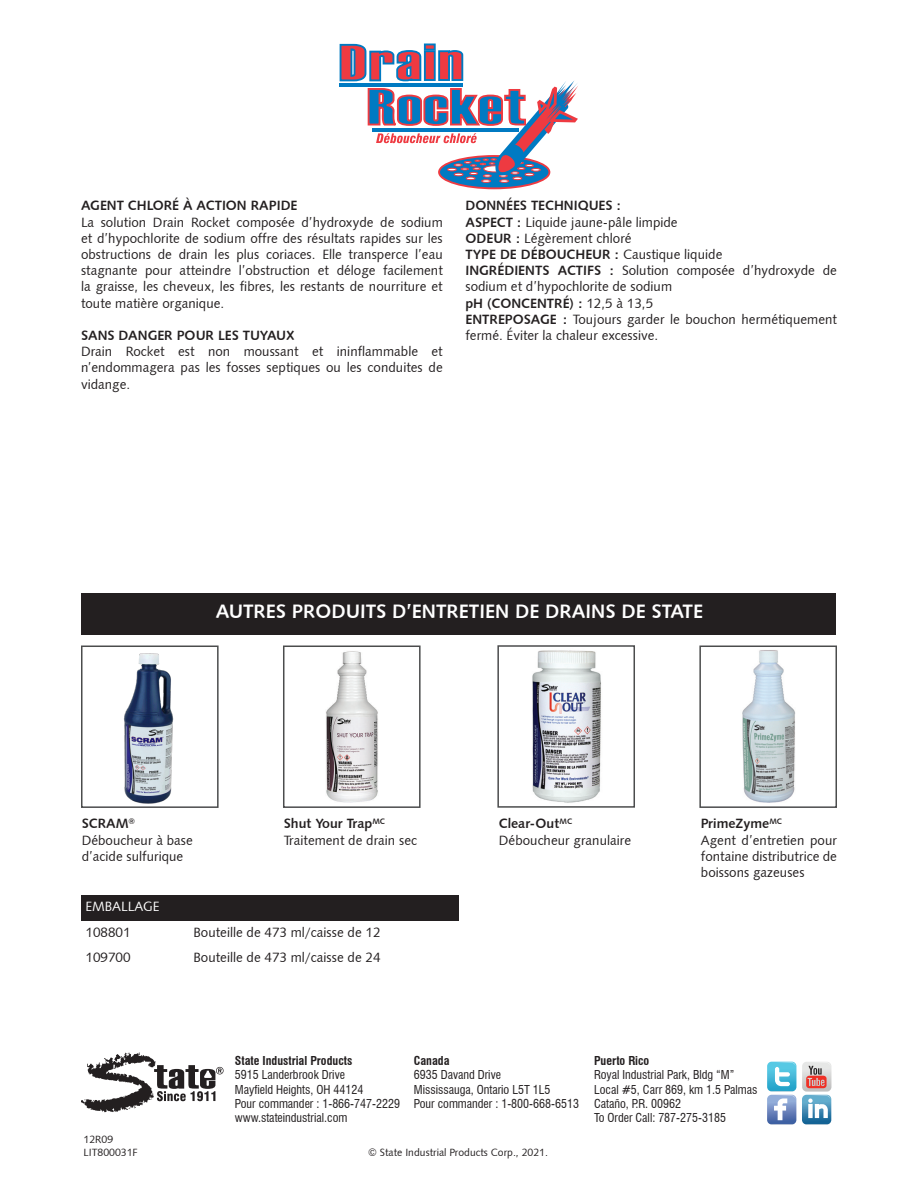
<style>
.page{position:relative;width:918px;height:1188px;background:#fff}
.page>*{position:absolute;margin:0;border:0;box-sizing:border-box;transform-origin:0 0}
.t1{font:19.5px "Humanist 531 BT Bold A";color:#fff}
.t2{font:13.5px/16.2px "Humanist 531 BT Roman A";color:#231f20;text-align:justify}
.t3{font:13.5px "Humanist 531 BT Bold A";color:#231f20}
.t4{font:13.5px "Humanist 531 BT Roman A";color:#fff}
.t5{font:condensed 12px "Swiss 721 BT";color:#231f20}
.t6{font:700 condensed 12px "Swiss 721 BT";color:#231f20}
.t7{font:10.5px "Humanist 531 BT Roman A";color:#231f20}
.s1{font-family:"Humanist 531 BT Bold A"}
.s2{font-family:"Humanist 531 BT Roman A"}
</style>
<div class="page">
<svg style="left:439px;top:156px;width:110px;height:32px"></svg>
<div style="left:438px;top:155px;width:112px;height:34px;border:2px solid #ee3a41;border-radius:50%"></div>
<div style="left:499px;top:179px;width:10px;height:4px;border:1px solid #ee3a41;border-radius:50%"></div>
<div style="left:481px;top:179px;width:10px;height:4px;border:1px solid #ee3a41;border-radius:50%"></div>
<svg style="left:340px;top:44px;width:238px;height:138px"></svg>
<div style="left:81px;top:895px;width:378px;height:26px;background:#231f20"></div>
<svg style="left:81px;top:1052px;width:143px;height:60px"></svg>
<svg style="left:767px;top:1062px;width:65px;height:63px"></svg>
<div style="left:82px;top:593px;width:754px;height:42px;background:#231f20"></div>
<img style="left:124px;top:653px;width:49px;height:151px">
<div style="left:81px;top:646px;width:138px;height:162px;border:2px solid #4b4c4d"></div>
<img style="left:326px;top:651px;width:52px;height:152px">
<div style="left:283px;top:646px;width:138px;height:162px;border:2px solid #4b4c4d"></div>
<img style="left:742px;top:650px;width:54px;height:153px">
<div style="left:699px;top:646px;width:138px;height:162px;border:2px solid #4b4c4d"></div>
<img style="left:532px;top:650px;width:69px;height:153px">
<div style="left:497px;top:645px;width:138px;height:163px;border:2px solid #4b4c4d"></div>
<p class="t3" style="left:81px;top:197px;width:218px">AGENT CHLORÉ À ACTION RAPIDE</p>
<p class="t2" style="left:81px;top:213px;width:363px">La solution Drain Rocket composée d’hydroxyde de sodium et d’hypochlorite de sodium offre des résultats rapides sur les obstructions de drain les plus coriaces. Elle transperce l’eau stagnante pour atteindre l’obstruction et déloge facilement la graisse, les cheveux, les fibres, les restants de nourriture et toute matière organique.</p>
<p class="t3" style="left:81px;top:327px;width:215px">SANS DANGER POUR LES TUYAUX</p>
<p class="t2" style="left:81px;top:343px;width:363px">Drain Rocket est non moussant et ininflammable et n’endommagera pas les fosses septiques ou les conduites de vidange.</p>
<p class="t3" style="left:465px;top:197px;width:157px">DONNÉES TECHNIQUES :</p>
<p class="t2" style="left:465px;top:213px;width:214px"><span class="s1">ASPECT :</span> Liquide jaune-pâle limpide</p>
<p class="t2" style="left:465px;top:230px;width:168px"><span class="s1">ODEUR :</span> Légèrement chloré</p>
<p class="t3" style="left:465px;top:246px;width:258px">TYPE DE DÉBOUCHEUR : <span class="s2">Caustique liquide</span></p>
<p class="t2" style="left:465px;top:262px;width:373px"><span class="s1">INGRÉDIENTS ACTIFS :</span> Solution composée d’hydroxyde de sodium et d’hypochlorite de sodium</p>
<p class="t3" style="left:465px;top:295px;width:189px">pH (CONCENTRÉ) : <span class="s2">12,5 à 13,5</span></p>
<p class="t2" style="left:465px;top:311px;width:373px"><span class="s1">ENTREPOSAGE :</span> Toujours garder le bouchon hermétiquement fermé. Éviter la chaleur excessive.</p>
<p class="t1" style="left:216px;top:599px;width:489px">AUTRES PRODUITS D’ENTRETIEN DE DRAINS DE STATE</p>
<p class="t3" style="left:82px;top:815px;width:55px">SCRAM<sup>®</sup></p>
<p class="t2" style="left:82px;top:832px;width:113px">Déboucheur à base</p>
<p class="t2" style="left:82px;top:848px;width:103px">d’acide sulfurique</p>
<p class="t3" style="left:284px;top:815px;width:103px">Shut Your Trap<sup>MC</sup></p>
<p class="t2" style="left:284px;top:832px;width:135px">Traitement de drain sec</p>
<p class="t3" style="left:499px;top:815px;width:75px">Clear-Out<sup>MC</sup></p>
<p class="t2" style="left:499px;top:832px;width:134px">Déboucheur granulaire</p>
<p class="t3" style="left:701px;top:815px;width:83px">PrimeZyme<sup>MC</sup></p>
<p class="t2" style="left:701px;top:832px;width:138px">Agent d’entretien pour fontaine distributrice de boissons gazeuses</p>
<p class="t4" style="left:86px;top:898px;width:76px">EMBALLAGE</p>
<p class="t2" style="left:86px;top:924px;width:47px">108801</p>
<p class="t2" style="left:194px;top:924px;width:189px">Bouteille de 473 ml/caisse de 12</p>
<p class="t2" style="left:86px;top:949px;width:47px">109700</p>
<p class="t2" style="left:194px;top:949px;width:189px">Bouteille de 473 ml/caisse de 24</p>
<p class="t6" style="left:235px;top:1053px;width:119px">State Industrial Products</p>
<p class="t5" style="left:235px;top:1068px;width:112px">5915 Landerbrook Drive</p>
<p class="t5" style="left:235px;top:1082px;width:130px">Mayfield Heights, OH 44124</p>
<p class="t5" style="left:235px;top:1097px;width:167px">Pour commander : 1-866-747-2229</p>
<p class="t5" style="left:235px;top:1111px;width:114px">www.stateindustrial.com</p>
<p class="t6" style="left:414px;top:1053px;width:37px">Canada</p>
<p class="t5" style="left:414px;top:1068px;width:89px">6935 Davand Drive</p>
<p class="t5" style="left:414px;top:1082px;width:138px">Mississauga, Ontario L5T 1L5</p>
<p class="t5" style="left:414px;top:1097px;width:167px">Pour commander : 1-800-668-6513</p>
<p class="t7" style="left:84px;top:1133px;width:31px">12R09</p>
<p class="t7" style="left:84px;top:1145px;width:56px">LIT800031F</p>
<p class="t7" style="left:368px;top:1145px;width:181px">© State Industrial Products Corp., 2021.</p>
<p class="t6" style="left:594px;top:1053px;width:57px">Puerto Rico</p>
<p class="t5" style="left:594px;top:1068px;width:142px">Royal Industrial Park, Bldg “M”</p>
<p class="t5" style="left:594px;top:1082px;width:165px">Local #5, Carr 869, km 1.5 Palmas</p>
<p class="t5" style="left:594px;top:1097px;width:89px">Cataño, P.R. 00962</p>
<p class="t5" style="left:594px;top:1111px;width:134px">To Order Call: 787-275-3185</p>
</div>
